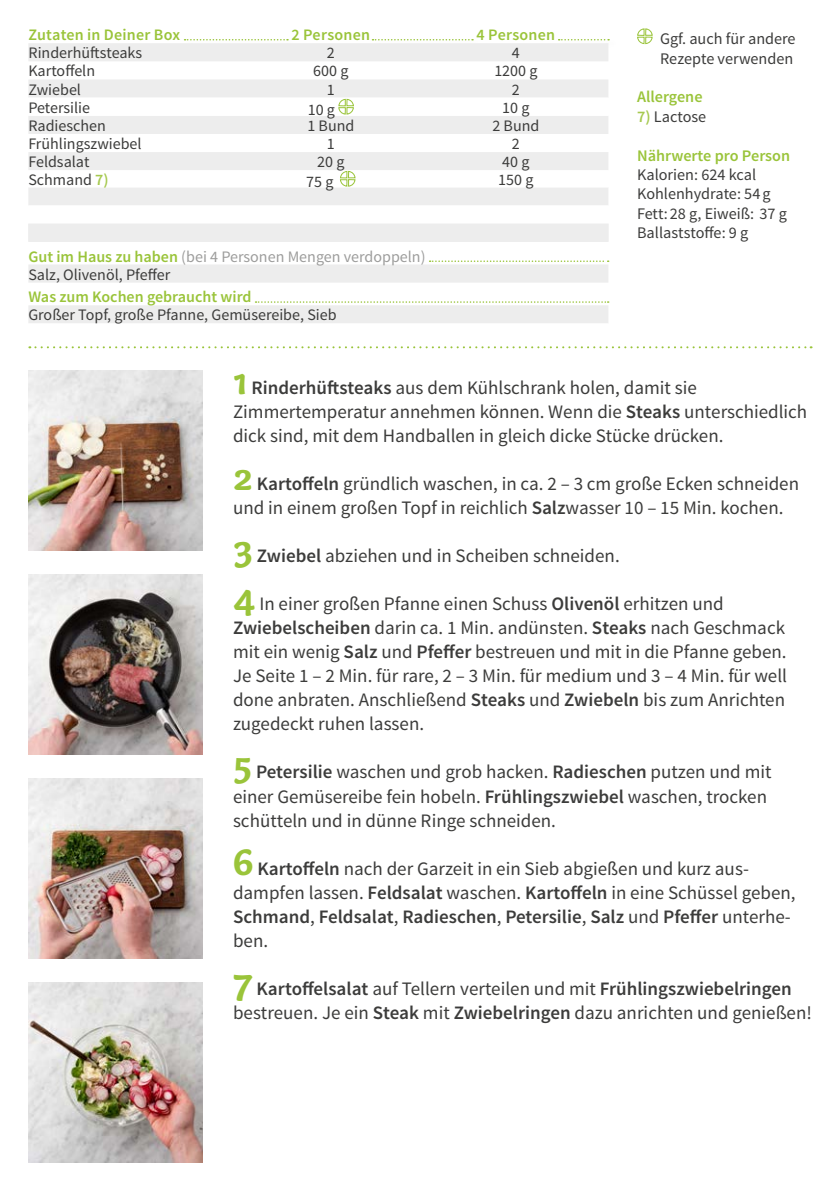
<style>
.page{position:relative;width:840px;height:1191px;background:#fff}
.page>*{position:absolute;margin:0;border:0;box-sizing:border-box;transform-origin:0 0}
.FRONT___BACK_Running{font:19px/24px "Source Sans Pro";color:#3c3c3b}
.BACK_Text_next_to_ta{font:16.2px/19.4px "Source Sans Pro";color:#3c3c3b}
.BACK_Text_next_to_ta-2{font:600 16.2px "Source Sans Pro";color:#9ac43a}
.BACK_Table_Content_L{font:16px "Source Sans Pro";color:#3c3c3b}
.BACK_Table_Content_C{font:16px "Source Sans Pro";color:#3c3c3b}
.BACK_Table_Content_C-2{font:16px "Source Sans Pro";color:#9d9d9c}
.BACK_Table_Header_CE{font:600 16px "Source Sans Pro";letter-spacing:.015em;color:#9ac43a}
.BACK_Table_Content_L-2{font:600 16px "Source Sans Pro";color:#9ac43a}
.s1{font-weight:600;color:#a6c94f}
.s2{font-weight:600;color:#9ac43a}
.s3{font-family:"Capucine Basic";font-weight:700;font-size:40px;color:#9ac43a}
.s4{font-weight:600}
</style>
<div class="page">
<div style="left:555px;top:37px;width:63px;height:14px;background:#000;opacity:.2"></div>
<svg style="left:558px;top:39px;width:50px;height:1px"></svg>
<div style="left:182px;top:37px;width:115px;height:14px;background:#000;opacity:.2"></div>
<svg style="left:184px;top:39px;width:104px;height:1px"></svg>
<div style="left:369px;top:37px;width:113px;height:14px;background:#000;opacity:.2"></div>
<svg style="left:372px;top:39px;width:101px;height:1px"></svg>
<img style="left:28px;top:982px;width:175px;height:180px">
<img style="left:28px;top:778px;width:175px;height:180px">
<img style="left:28px;top:370px;width:175px;height:180px">
<img style="left:28px;top:574px;width:175px;height:180px">
<svg style="left:29px;top:346px;width:782px;height:2px"></svg>
<svg style="left:637px;top:28px;width:16px;height:17px"></svg>
<svg style="left:28px;top:43px;width:580px;height:54px;fill:#ededed"></svg>
<svg style="left:28px;top:116px;width:580px;height:207px"></svg>
<svg style="left:338px;top:98px;width:16px;height:17px"></svg>
<svg style="left:339px;top:170px;width:17px;height:17px"></svg>
<div style="left:28px;top:224px;width:580px;height:18px;background:#ededed"></div>
<svg style="left:429px;top:260px;width:179px;height:2px"></svg>
<svg style="left:255px;top:301px;width:353px;height:2px"></svg>
<p class="BACK_Table_Header_CE" style="left:28px;top:25px;width:153px">Zutaten in Deiner Box</p>
<p class="BACK_Table_Header_CE" style="left:291px;top:25px;width:80px">2 Personen</p>
<p class="BACK_Table_Header_CE" style="left:476px;top:25px;width:80px">4 Personen</p>
<p class="BACK_Table_Content_L" style="left:28px;top:43px;width:115px">Rinderhüftsteaks</p>
<p class="BACK_Table_Content_C" style="left:327px;top:43px;width:9px">2</p>
<p class="BACK_Table_Content_C" style="left:511px;top:43px;width:9px">4</p>
<p class="BACK_Table_Content_L" style="left:28px;top:61px;width:68px">Kartoffeln</p>
<p class="BACK_Table_Content_C" style="left:313px;top:61px;width:37px">600 g</p>
<p class="BACK_Table_Content_C" style="left:494px;top:61px;width:45px">1200 g</p>
<p class="BACK_Table_Content_L" style="left:28px;top:79px;width:54px">Zwiebel</p>
<p class="BACK_Table_Content_C" style="left:327px;top:79px;width:9px">1</p>
<p class="BACK_Table_Content_C" style="left:511px;top:79px;width:9px">2</p>
<p class="BACK_Table_Content_L" style="left:28px;top:97px;width:63px">Petersilie</p>
<p class="BACK_Table_Content_C" style="left:307px;top:99px;width:29px">10 g</p>
<p class="BACK_Table_Content_C" style="left:502px;top:97px;width:29px">10 g</p>
<p class="BACK_Table_Content_L" style="left:28px;top:116px;width:79px">Radieschen</p>
<p class="BACK_Table_Content_C" style="left:307px;top:116px;width:48px">1 Bund</p>
<p class="BACK_Table_Content_C" style="left:492px;top:116px;width:48px">2 Bund</p>
<p class="BACK_Table_Content_L" style="left:28px;top:134px;width:115px">Frühlingszwiebel</p>
<p class="BACK_Table_Content_C" style="left:327px;top:134px;width:9px">1</p>
<p class="BACK_Table_Content_C" style="left:511px;top:134px;width:9px">2</p>
<p class="BACK_Table_Content_L" style="left:28px;top:152px;width:63px">Feldsalat</p>
<p class="BACK_Table_Content_C" style="left:317px;top:152px;width:29px">20 g</p>
<p class="BACK_Table_Content_C" style="left:502px;top:152px;width:29px">40 g</p>
<p class="BACK_Table_Content_L" style="left:28px;top:169px;width:82px">Schmand <span class="s1">7)</span></p>
<p class="BACK_Table_Content_C" style="left:306px;top:171px;width:29px">75 g</p>
<p class="BACK_Table_Content_C" style="left:498px;top:169px;width:37px">150 g</p>
<p class="BACK_Table_Content_C-2" style="left:28px;top:246px;width:398px"><span class="s2">Gut im Haus zu haben</span> (bei 4 Personen Mengen verdoppeln)</p>
<p class="BACK_Table_Content_C" style="left:28px;top:264px;width:143px">Salz, Olivenöl, Pfeffer</p>
<p class="BACK_Table_Content_L-2" style="left:28px;top:287px;width:224px">Was zum Kochen gebraucht wird</p>
<p class="BACK_Table_Content_L" style="left:28px;top:305px;width:309px">Großer Topf, große Pfanne, Gemüsereibe, Sieb</p>
<p class="BACK_Text_next_to_ta" style="left:659px;top:29px;width:137px">Ggf. auch für andere<br>Rezepte verwenden</p>
<p class="BACK_Text_next_to_ta-2" style="left:636px;top:87px;width:67px">Allergene</p>
<p class="BACK_Text_next_to_ta" style="left:636px;top:107px;width:71px"><span class="s1">7)</span> Lactose</p>
<p class="BACK_Text_next_to_ta-2" style="left:636px;top:145px;width:154px">Nährwerte pro Person</p>
<p class="BACK_Text_next_to_ta" style="left:636px;top:165px;width:120px">Kalorien: 624 kcal</p>
<p class="BACK_Text_next_to_ta" style="left:636px;top:184px;width:151px">Kohlenhydrate: 54g<br>Fett: 28 g, Eiweiß: 37 g</p>
<p class="BACK_Text_next_to_ta" style="left:636px;top:223px;width:113px">Ballaststoffe: 9 g</p>
<p class="FRONT___BACK_Running" style="left:233px;top:376px;width:575px"><span class="s3">1</span> <span class="s4">Rinderhüftsteaks</span> aus dem Kühlschrank holen, damit sie<br>Zimmertemperatur annehmen können. Wenn die <span class="s4">Steaks</span> unterschiedlich dick sind, mit dem Handballen in gleich dicke Stücke drücken.</p>
<p class="FRONT___BACK_Running" style="left:233px;top:472px;width:567px"><span class="s3">2</span> <span class="s4">Kartoffeln</span> gründlich waschen, in ca. 2 – 3 cm große Ecken schneiden und in einem großen Topf in reichlich <span class="s4">Salz</span>wasser 10 – 15 Min. kochen.</p>
<p class="FRONT___BACK_Running" style="left:233px;top:544px;width:388px"><span class="s3">3</span> <span class="s4">Zwiebel</span> abziehen und in Scheiben schneiden.</p>
<p class="FRONT___BACK_Running" style="left:233px;top:592px;width:555px"><span class="s3">4</span> In einer großen Pfanne einen Schuss <span class="s4">Olivenöl</span> erhitzen und <span class="s4">Zwiebelscheiben</span> darin ca. 1 Min. andünsten. <span class="s4">Steaks</span> nach Geschmack mit ein wenig <span class="s4">Salz</span> und <span class="s4">Pfeffer</span> bestreuen und mit in die Pfanne geben.<br>Je Seite 1 – 2 Min. für rare, 2 – 3 Min. für medium und 3 – 4 Min. für well done anbraten. Anschließend <span class="s4">Steaks</span> und <span class="s4">Zwiebeln</span> bis zum Anrichten zugedeckt ruhen lassen.</p>
<p class="FRONT___BACK_Running" style="left:233px;top:760px;width:539px"><span class="s3">5</span> <span class="s4">Petersilie</span> waschen und grob hacken. <span class="s4">Radieschen</span> putzen und mit einer Gemüsereibe fein hobeln. <span class="s4">Frühlingszwiebel</span> waschen, trocken schütteln und in dünne Ringe schneiden.</p>
<p class="FRONT___BACK_Running" style="left:233px;top:856px;width:563px"><span class="s3">6</span> <span class="s4">Kartoffeln</span> nach der Garzeit in ein Sieb abgießen und kurz aus&shy;dampfen lassen. <span class="s4">Feldsalat</span> waschen. <span class="s4">Kartoffeln</span> in eine Schüssel geben, <span class="s4">Schmand</span>, <span class="s4">Feldsalat</span>, <span class="s4">Radieschen</span>, <span class="s4">Petersilie</span>, <span class="s4">Salz</span> und <span class="s4">Pfeffer</span> unterhe&shy;ben.</p>
<p class="FRONT___BACK_Running" style="left:233px;top:976px;width:580px"><span class="s3">7</span> <span class="s4">Kartoffelsalat</span> auf Tellern verteilen und mit <span class="s4">Frühlingszwiebelringen </span>bestreuen. Je ein <span class="s4">Steak</span> mit <span class="s4">Zwiebelringen</span> dazu anrichten und genießen!</p>
</div>
